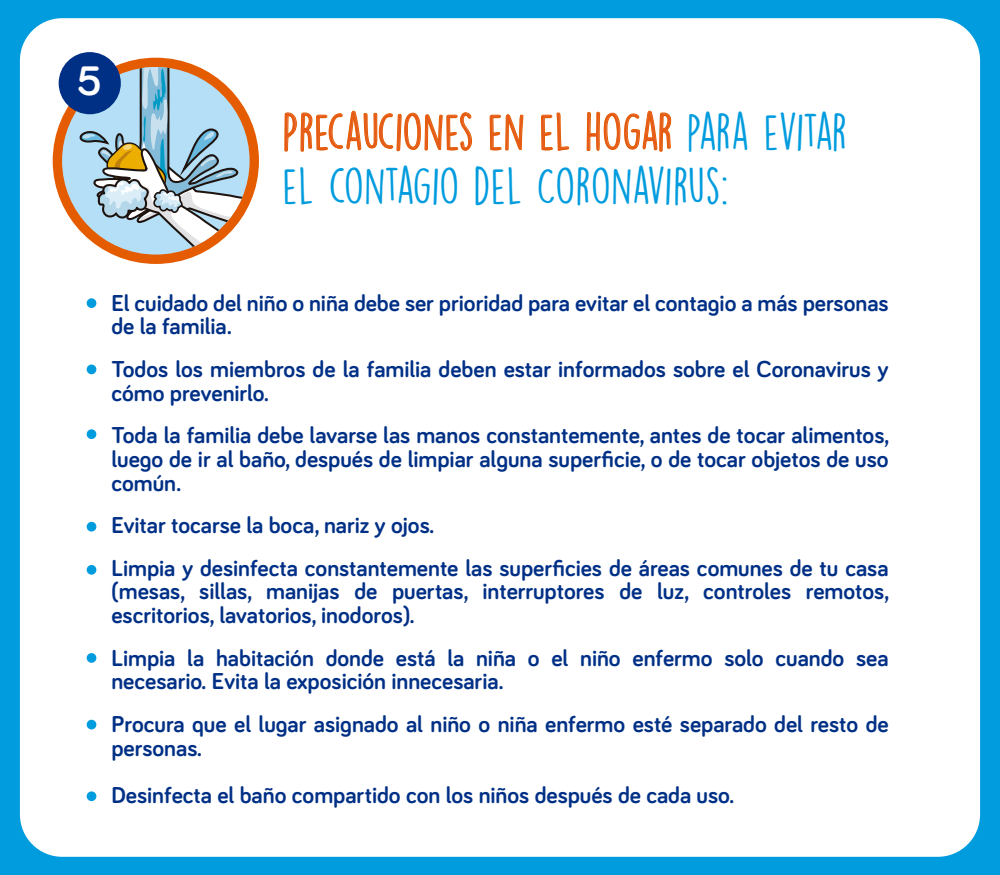
<style>
.page{position:relative;width:1000px;height:875px;background:#009cde}
.page>*{position:absolute;margin:0;border:0;box-sizing:border-box;transform-origin:0 0}
.t1{font:46.5px/53.9px "DK Lemon Yellow Sun";letter-spacing:-.025em;color:#009cde}
.t2{font:700 42.5px "Bariol";color:#fff}
.t3{font:700 23.75px/23.8px "Bariol";color:#003086}
.s1{color:#e65a1f}
</style>
<div class="page">
<div style="left:14px;top:12px;width:972px;height:851px;background:#fff;border-radius:48px"></div>
<div style="left:8px;top:6px;width:984px;height:863px;border:12px solid #009cde;border-radius:48px"></div>
<div style="left:53px;top:58px;width:206px;height:206px;background:#e55c00;border-radius:50%"></div>
<svg style="left:285px;top:110px;width:187px;height:42px"></svg>
<svg style="left:490px;top:114px;width:33px;height:36px"></svg>
<svg style="left:541px;top:112px;width:28px;height:39px"></svg>
<svg style="left:587px;top:110px;width:84px;height:42px"></svg>
<div style="left:87px;top:298px;width:9px;height:10px;background:#009cde;border-radius:50%"></div>
<div style="left:87px;top:365px;width:9px;height:9px;background:#009cde;border-radius:50%"></div>
<div style="left:87px;top:429px;width:9px;height:10px;background:#009cde;border-radius:50%"></div>
<div style="left:87px;top:522px;width:9px;height:10px;background:#009cde;border-radius:50%"></div>
<div style="left:87px;top:565px;width:9px;height:10px;background:#009cde;border-radius:50%"></div>
<div style="left:87px;top:653px;width:9px;height:10px;background:#009cde;border-radius:50%"></div>
<div style="left:87px;top:720px;width:9px;height:9px;background:#009cde;border-radius:50%"></div>
<div style="left:87px;top:791px;width:9px;height:10px;background:#009cde;border-radius:50%"></div>
<div style="left:62px;top:67px;width:188px;height:188px;background:#b4dff6;border-radius:50%"></div>
<svg style="left:74px;top:67px;width:176px;height:188px"></svg>
<div style="left:59px;top:52px;width:62px;height:62px;background:#003086;border-radius:50%"></div>
<h2 class="t2" style="left:78px;top:52px;width:26px">5</h2>
<h1 class="t1" style="left:283px;top:104px;width:566px"><span class="s1">PRECAUCIONES EN EL HOGAR</span> PARA EVITAR<br>EL CONTAGIO DEL CORONAVIRUS:</h1>
<p class="t3" style="left:111px;top:290px;width:779px">El cuidado del niño o niña debe ser prioridad para evitar el contagio a más personas de la familia.</p>
<p class="t3" style="left:111px;top:356px;width:779px">Todos los miembros de la familia deben estar informados sobre el Coronavirus y cómo prevenirlo.</p>
<p class="t3" style="left:111px;top:422px;width:780px;text-align:justify">Toda la familia debe lavarse las manos constantemente, antes de tocar alimentos, luego de ir al baño, después de limpiar alguna superficie, o de tocar objetos de uso común.</p>
<p class="t3" style="left:111px;top:503px;width:779px;line-height:42.5px">Evitar tocarse la boca, nariz y ojos.<br>Limpia y desinfecta constantemente las superficies de áreas comunes de tu casa</p>
<p class="t3" style="left:111px;top:579px;width:780px">(mesas, sillas, manijas de puertas, interruptores de luz, controles remotos, escritorios, lavatorios, inodoros).</p>
<p class="t3" style="left:111px;top:645px;width:779px">Limpia la habitación donde está la niña o el niño enfermo solo cuando sea necesario. Evita la exposición innecesaria.</p>
<p class="t3" style="left:111px;top:711px;width:779px">Procura que el lugar asignado al niño o niña enfermo esté separado del resto de personas.</p>
<p class="t3" style="left:111px;top:782px;width:624px">Desinfecta el baño compartido con los niños después de cada uso.</p>
</div>
